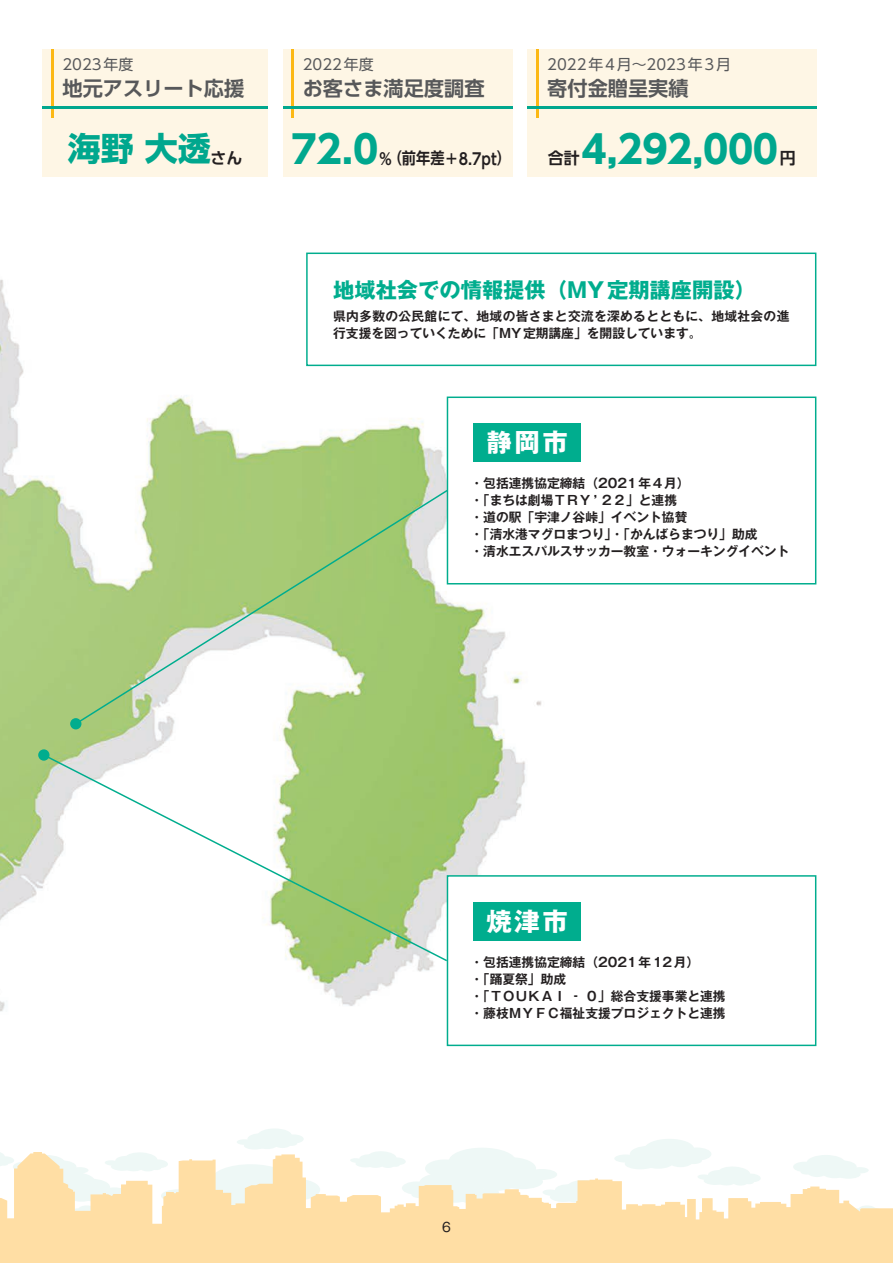
<style>
.page{position:relative;width:893px;height:1263px;background:#fff}
.page>*{position:absolute;margin:0;border:0;box-sizing:border-box;transform-origin:0 0}
.t1{font:38.25px "UD Shin Go Pro Bold 90 pv RKSJ H";letter-spacing:-.01em;color:#00a78e}
.t2{font:33px "UD Shin Go Pro Bold 90 pv RKSJ H";color:#00a78e}
.t3{font:25.5px "Gothic MB101 Pr 6 Bold 90 pv RKSJ H";letter-spacing:.1em;color:#fff}
.t4{font:21.3px "Gothic MB101 Pr 6 Bold 90 pv RKSJ H";color:#00ad8e}
.t5{font:20.25px "UD Shin Go Pro De Bold 90 pv RKSJ H";color:#57585a}
.t6{font:15.9px "UD Shin Go Pro De Bold 90 pv RKSJ H";color:#231f20;scale:.89 1}
.t7{font:15.9px "UD Shin Go Pro De Bold 90 pv RKSJ H";color:#231f20}
.t8{font:14.85px "UD Shin Go Pro Regular 90 pv RKSJ H";letter-spacing:.06em;color:#57585a}
.t9{font:14.85px "UD Shin Go Pro Regular 90 pv RKSJ H";color:#57585a}
.t10{font:12.75px/17px "Gothic MB101 Pr 6 De Bold 90 pv RKSJ H";color:#231f20}
.t11{font:12.75px/17px "Gothic MB101 Pr 6 De Bold 90 pv RKSJ H";letter-spacing:.025em;color:#231f20}
.t12{font:12.75px "Gothic MB101 Pr 6 Regular 90 pv RKSJ H";color:#231f20}
.s1{font-family:"UD Shin Go Pro De Bold 90 pv RKSJ H";font-size:15.9px;color:#231f20}
</style>
<div class="page">
<img style="left:0;top:252px;width:816px;height:795px">
<div style="left:449px;top:1148px;width:67px;height:27px;background:#eef8f6;border-radius:50%"></div>
<div style="left:645px;top:1139px;width:49px;height:20px;background:#eef8f6;border-radius:50%"></div>
<div style="left:630px;top:1146px;width:38px;height:16px;background:#eef8f6;border-radius:50%"></div>
<div style="left:682px;top:1147px;width:29px;height:14px;background:#eef8f6;border-radius:50%"></div>
<div style="left:258px;top:1128px;width:34px;height:14px;background:#eef8f6;border-radius:50%"></div>
<div style="left:247px;top:1133px;width:27px;height:12px;background:#eef8f6;border-radius:50%"></div>
<div style="left:257px;top:1140px;width:21px;height:9px;background:#eef8f6;border-radius:50%"></div>
<div style="left:274px;top:1140px;width:17px;height:8px;background:#eef8f6;border-radius:50%"></div>
<div style="left:244px;top:1142px;width:21px;height:7px;background:#eef8f6;border-radius:50%"></div>
<div style="left:237px;top:1139px;width:15px;height:6px;background:#eef8f6;border-radius:50%"></div>
<div style="left:284px;top:1134px;width:20px;height:9px;background:#eef8f6;border-radius:50%"></div>
<div style="left:286px;top:1141px;width:11px;height:5px;background:#eef8f6;border-radius:50%"></div>
<svg style="left:0;top:1152px;width:893px;height:111px;fill:#ffdea4"></svg>
<div style="left:283px;top:49px;width:229px;height:127px;background:#fef6e5"></div>
<hr style="left:291px;top:49px;width:3px;height:69px;background:#fcb814">
<hr style="left:283px;top:106px;width:229px;height:3px;background:#00a78e">
<div style="left:527px;top:49px;width:289px;height:127px;background:#fef6e5"></div>
<hr style="left:536px;top:49px;width:3px;height:69px;background:#fcb814">
<hr style="left:527px;top:106px;width:289px;height:3px;background:#00a78e">
<div style="left:43px;top:49px;width:225px;height:127px;background:#fef6e5"></div>
<hr style="left:51px;top:49px;width:3px;height:69px;background:#fcb814">
<hr style="left:43px;top:106px;width:225px;height:3px;background:#00a78e">
<svg style="left:42px;top:753px;width:407px;height:210px"></svg>
<div style="left:38px;top:749px;width:12px;height:12px;background:#00ad8e;border-radius:50%"></div>
<svg style="left:74px;top:488px;width:375px;height:238px"></svg>
<div style="left:70px;top:718px;width:11px;height:11px;background:#00ad8e;border-radius:50%"></div>
<div style="left:447px;top:397px;width:369px;height:187px;background:#fff"></div>
<div style="left:474px;top:423px;width:107px;height:39px;background:#00ad8e"></div>
<div style="left:447px;top:396px;width:369px;height:188px;border:1px solid #00ad8e"></div>
<div style="left:447px;top:876px;width:369px;height:169px;background:#fff"></div>
<div style="left:474px;top:902px;width:107px;height:38px;background:#00ad8e"></div>
<div style="left:447px;top:875px;width:369px;height:171px;border:1px solid #00ad8e"></div>
<div style="left:307px;top:253px;width:509px;height:112px;background:#fff"></div>
<div style="left:306px;top:253px;width:510px;height:113px;border:1px solid #00ad8e"></div>
<p class="t9" style="left:63px;top:59px;width:72px">2023年度</p>
<h3 class="t5" style="left:63px;top:81px;width:183px">地元アスリート応援</h3>
<h2 class="t2" style="left:68px;top:137px;width:176px">海野 大透<span class="s1">さん</span></h2>
<p class="t9" style="left:303px;top:59px;width:72px">2022年度</p>
<h3 class="t5" style="left:303px;top:81px;width:183px">お客さま満足度調査</h3>
<p class="t8" style="left:547px;top:59px;width:185px">2022年4月～2023年3月</p>
<h3 class="t5" style="left:547px;top:81px;width:143px">寄付金贈呈実績</h3>
<h1 class="t1" style="left:291px;top:136px;width:89px">72.0</h1>
<p class="t6" style="left:379px;top:153px;width:150px">％（前年差＋8.7pt）</p>
<h1 class="t1" style="left:582px;top:136px;width:198px">4,292,000</h1>
<p class="t7" style="left:548px;top:152px;width:33px">合計</p>
<p class="t7" style="left:780px;top:152px;width:17px">円</p>
<h3 class="t4" style="left:333px;top:282px;width:424px">地域社会での情報提供（MY定期講座開設）</h3>
<p class="t11" style="left:333px;top:309px;width:458px">県内多数の公民館にて、地域の皆さまと交流を深めるとともに、地域社会の進行支援を図っていくために「MY定期講座」を開設しています。</p>
<h3 class="t3" style="left:486px;top:433px;width:83px">静岡市</h3>
<p class="t10" style="left:471px;top:476px;width:320px">・包括連携協定締結（2021年4月）<br>・「まちは劇場ＴＲＹ ʼ ２２」と連携<br>・道の駅「宇津ノ谷峠」イベント協賛<br>・「清水港マグロまつり」・「かんばらまつり」助成<br>・清水エスパルスサッカー教室・ウォーキングイベント</p>
<h3 class="t3" style="left:486px;top:912px;width:83px">焼津市</h3>
<p class="t10" style="left:471px;top:955px;width:257px">・包括連携協定締結（2021年12月）<br>・「踊夏祭」助成<br>・「ＴＯＵＫＡＩ ‐ ０」総合支援事業と連携・藤枝ＭＹＦＣ福祉支援プロジェクトと連携</p>
<p class="t12" style="left:442px;top:1222px;width:10px">6</p>
</div>
